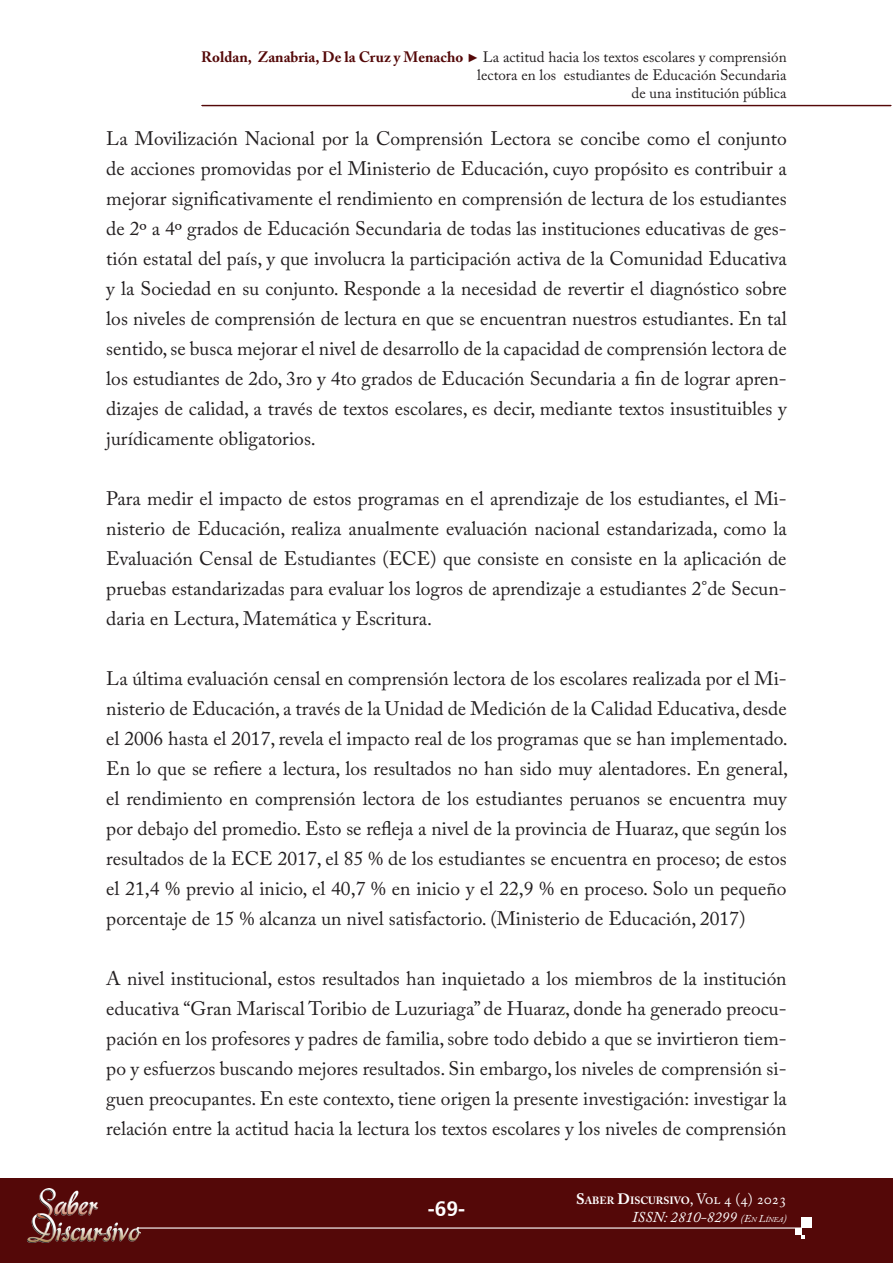
<style>
.page{position:relative;width:893px;height:1263px;background:#fff}
.page>*{position:absolute;margin:0;border:0;box-sizing:border-box;transform-origin:0 0}
.t1{font:700 21px "Frutiger SBIN Bdv 1";color:#fff}
.Texto_General{font:19.5px/30px "Adobe Caslon Pro";color:#231f20;text-align:justify}
.t2{font:15px/18px "Adobe Caslon Pro";color:#231f20;text-align:right}
.t3{font:italic 15px "Adobe Caslon Pro";color:#fff}
.t4{font:700 10.5px "Adobe Caslon Pro";color:#fff}
.s1{font-weight:700;color:#540808}
.s2{font-family:"Arial";font-size:12px;color:#540808}
.s3{font-size:15px}
.s4{font-weight:400;font-size:15px}
.s5{font-size:10.5px}
.s6{font-size:7.35px}
</style>
<div class="page">
<div style="left:0;top:1179px;width:893px;height:84px;background:#540808"></div>
<hr style="left:138px;top:1227px;width:664px;height:1px;background:#fff">
<svg style="left:802px;top:1235px;width:3px;height:4px"></svg>
<div style="left:795px;top:1228px;width:7px;height:7px;background:#fff"></div>
<div style="left:802px;top:1217px;width:10px;height:10px;background:#fff"></div>
<img style="left:27px;top:1189px;width:114px;height:54px">
<svg style="left:201px;top:104px;width:691px;height:3px;background:#ac8787"></svg>
<p class="t2" style="left:201px;top:48px;width:587px"><span class="s1">Roldan, Zanabria, De la Cruz y Menacho</span> <span class="s2">►</span> La actitud hacia los textos escolares y comprensión lectora en los estudiantes de Educación Secundaria<br>de una institución pública</p>
<p class="Texto_General" style="left:106px;top:124px;width:682px">La Movilización Nacional por la Comprensión Lectora se concibe como el conjunto de acciones promovidas por el Ministerio de Educación, cuyo propósito es contribuir a mejorar significativamente el rendimiento en comprensión de lectura de los estudiantes de 2º a 4º grados de Educación Secundaria de todas las instituciones educativas de ges&shy;tión estatal del país, y que involucra la participación activa de la Comunidad Educativa y la Sociedad en su conjunto. Responde a la necesidad de revertir el diagnóstico sobre los niveles de comprensión de lectura en que se encuentran nuestros estudiantes. En tal sentido, se busca mejorar el nivel de desarrollo de la capacidad de comprensión lectora de los estudiantes de 2do, 3ro y 4to grados de Educación Secundaria a fin de lograr apren&shy;dizajes de calidad, a través de textos escolares, es decir, mediante textos insustituibles y jurídicamente obligatorios.</p>
<p class="Texto_General" style="left:106px;top:484px;width:682px">Para medir el impacto de estos programas en el aprendizaje de los estudiantes, el Mi&shy;nisterio de Educación, realiza anualmente evaluación nacional estandarizada, como la Evaluación Censal de Estudiantes (ECE) que consiste en consiste en la aplicación de pruebas estandarizadas para evaluar los logros de aprendizaje a estudiantes 2°de Secun&shy;daria en Lectura, Matemática y Escritura.</p>
<p class="Texto_General" style="left:106px;top:664px;width:683px">La última evaluación censal en comprensión lectora de los escolares realizada por el Mi&shy;nisterio de Educación, a través de la Unidad de Medición de la Calidad Educativa, desde el 2006 hasta el 2017, revela el impacto real de los programas que se han implementado.<br>En lo que se refiere a lectura, los resultados no han sido muy alentadores. En general, el rendimiento en comprensión lectora de los estudiantes peruanos se encuentra muy por debajo del promedio. Esto se refleja a nivel de la provincia de Huaraz, que según los resultados de la ECE 2017, el 85 % de los estudiantes se encuentra en proceso; de estos el 21,4 % previo al inicio, el 40,7 % en inicio y el 22,9 % en proceso. Solo un pequeño porcentaje de 15 % alcanza un nivel satisfactorio. (Ministerio de Educación, 2017)</p>
<p class="Texto_General" style="left:106px;top:964px;width:682px">A nivel institucional, estos resultados han inquietado a los miembros de la institución educativa “Gran Mariscal Toribio de Luzuriaga” de Huaraz, donde ha generado preocu&shy;pación en los profesores y padres de familia, sobre todo debido a que se invirtieron tiem&shy;po y esfuerzos buscando mejores resultados. Sin embargo, los niveles de comprensión si&shy;guen preocupantes. En este contexto, tiene origen la presente investigación: investigar la relación entre la actitud hacia la lectura los textos escolares y los niveles de comprensión</p>
<p class="t1" style="left:428px;top:1196px;width:39px">-69-</p>
<p class="t4" style="left:576px;top:1194px;width:212px"><span class="s3">S</span>ABER <span class="s3">D</span>ISCURSIVO<span class="s4">, Vol 4 (4) 2023</span></p>
<p class="t3" style="left:632px;top:1208px;width:156px">ISSN: 2810-8299 <span class="s5">(E</span><span class="s6">N</span> <span class="s5">L</span><span class="s6">ÍNEA</span><span class="s5">)</span></p>
</div>
